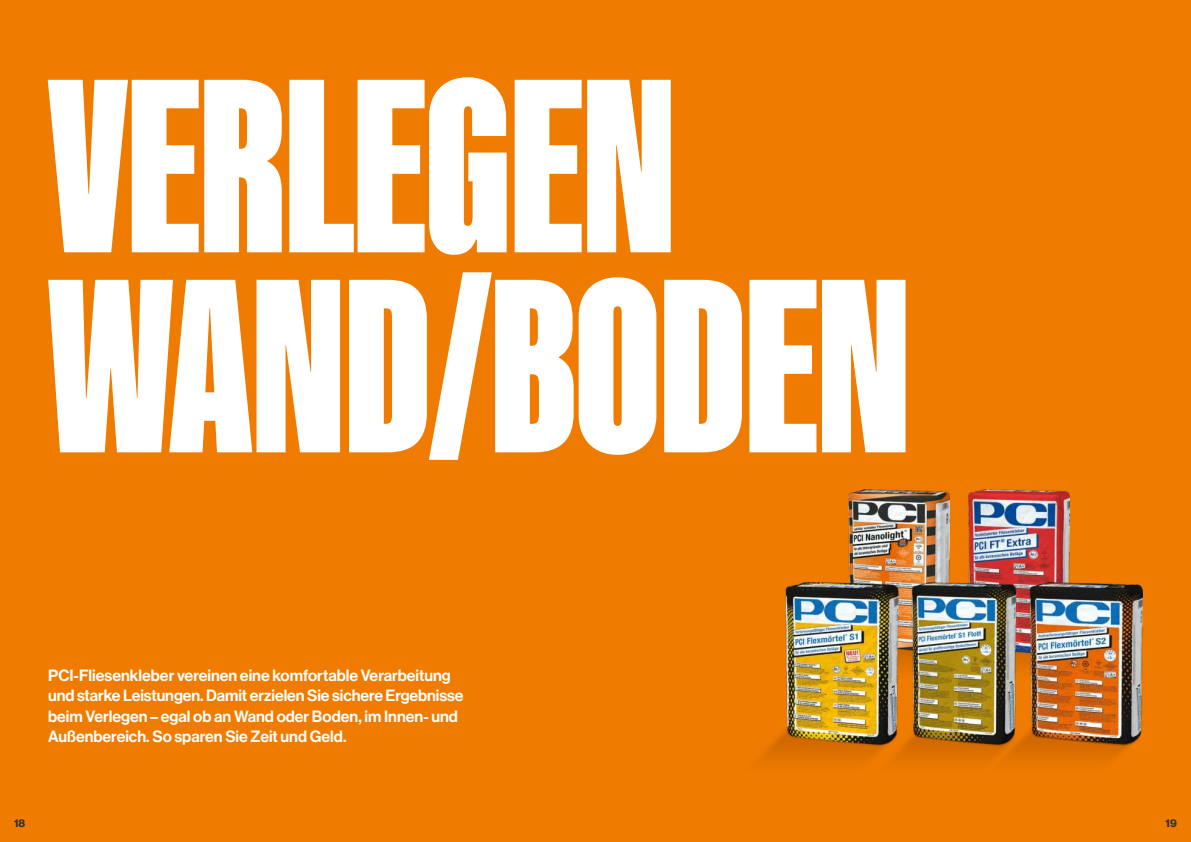
<style>
.page{position:relative;width:1191px;height:842px;background:#ef7c00}
.page>*{position:absolute;margin:0;border:0;box-sizing:border-box;transform-origin:0 0}
.t1{font:900 250px/200px "Kaneda Gothic";color:#fff}
.t2{font:16px/20.4px "N Haas Grotesk DS Pro 65 Md";color:#fff}
.t3{font:11px "N Haas Grotesk DS Pro 75 Bd";color:#313132}
</style>
<div class="page">
<img style="left:949px;top:490px;width:120px;height:92px">
<img style="left:848px;top:490px;width:101px;height:92px">
<img style="left:761px;top:582px;width:97px;height:179px">
<img style="left:1021px;top:582px;width:121px;height:179px">
<img style="left:858px;top:582px;width:163px;height:180px">
<h1 class="t1" style="left:48px;top:62px;width:863px">VERLEGEN<br>WAND/BODEN</h1>
<p class="t2" style="left:48px;top:665px;width:417px">PCI-Fliesenkleber vereinen eine komfortable Verarbeitung und starke Leistungen. Damit erzielen Sie sichere Ergebnisse beim Verlegen – egal ob an Wand oder Boden, im Innen- und Außenbereich. So sparen Sie Zeit und Geld.</p>
<p class="t3" style="left:14px;top:819px;width:13px">18</p>
<p class="t3" style="left:1165px;top:819px;width:13px">19</p>
</div>
